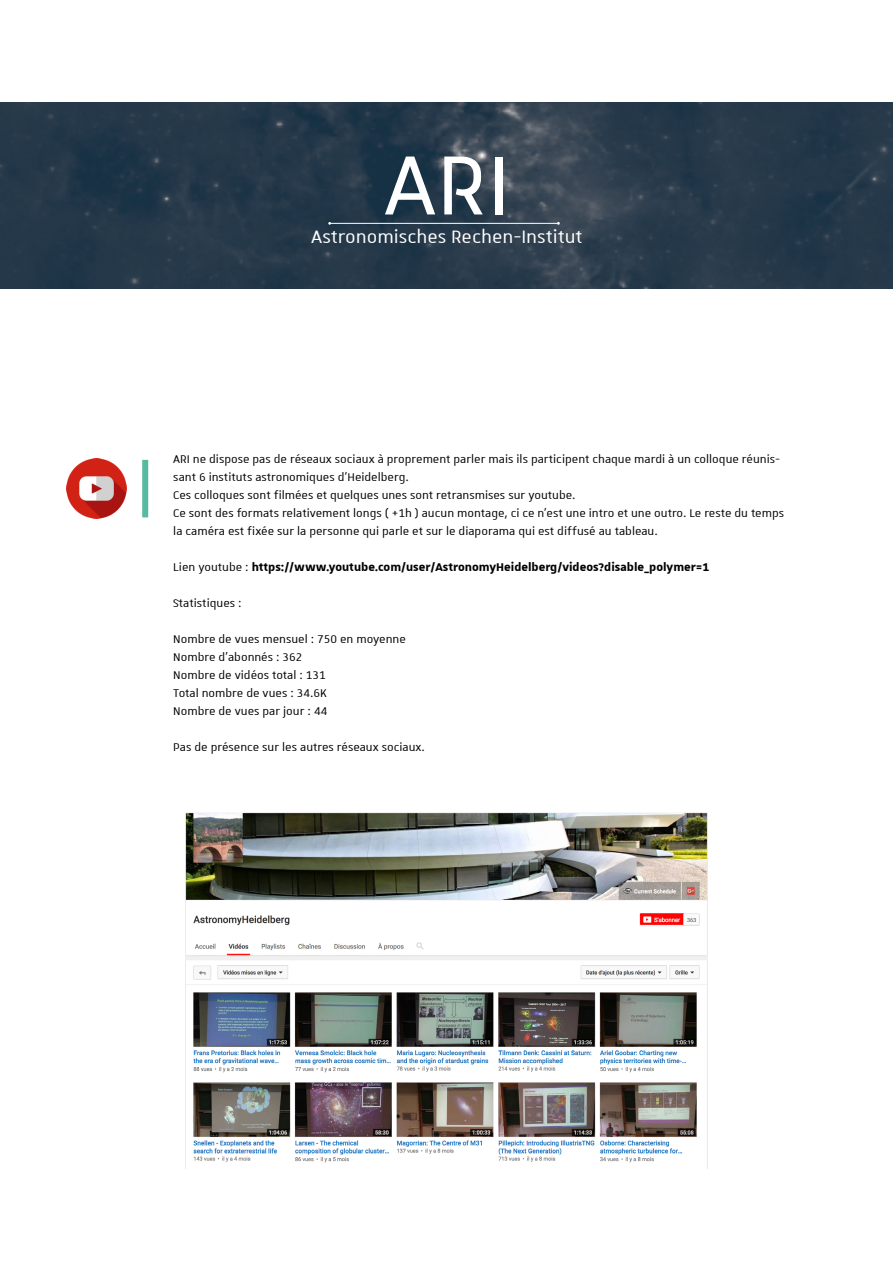
<style>
.page{position:relative;width:893px;height:1263px;background:#fff}
.page>*{position:absolute;margin:0;border:0;box-sizing:border-box;transform-origin:0 0}
.t1{font:114px "Unistra A";color:#fff}
.t2{font:24px "Unistra A";color:#fff}
.t3{font:15px/18px "Unistra A";color:#000}
.t4{font:700 15px "Unistra A";color:#000}
.s1{font-weight:400}
</style>
<div class="page">
<div style="left:142px;top:460px;width:6px;height:57px;background:#56baa0"></div>
<img style="left:0;top:102px;width:893px;height:186px">
<hr style="left:330px;top:223px;width:228px;height:1px;background:#fff">
<img style="left:67px;top:458px;width:60px;height:60px">
<img style="left:185px;top:813px;width:523px;height:355px">
<h1 class="t1" style="left:384px;top:125px;width:128px">ARI</h1>
<h2 class="t2" style="left:311px;top:224px;width:273px">Astronomisches Rechen-Institut</h2>
<p class="t3" style="left:173px;top:450px;width:612px">ARI ne dispose pas de réseaux sociaux à proprement parler mais ils participent chaque mardi à un colloque réunis&shy;sant 6 instituts astronomiques d’Heidelberg.<br>Ces colloques sont filmées et quelques unes sont retransmises sur youtube.<br>Ce sont des formats relativement longs ( +1h ) aucun montage, ci ce n’est une intro et une outro. Le reste du temps la caméra est fixée sur la personne qui parle et sur le diaporama qui est diffusé au tableau.</p>
<p class="t4" style="left:173px;top:559px;width:537px"><span class="s1">Lien youtube :</span> https://www.youtube.com/user/AstronomyHeidelberg/videos?disable_polymer=1</p>
<p class="t3" style="left:173px;top:594px;width:70px">Statistiques :</p>
<p class="t3" style="left:173px;top:630px;width:234px">Nombre de vues mensuel : 750 en moyenne<br>Nombre d’abonnés : 362<br>Nombre de vidéos total : 131<br>Total nombre de vues : 34.6K<br>Nombre de vues par jour : 44</p>
<p class="t3" style="left:173px;top:738px;width:253px">Pas de présence sur les autres réseaux sociaux.</p>
</div>
